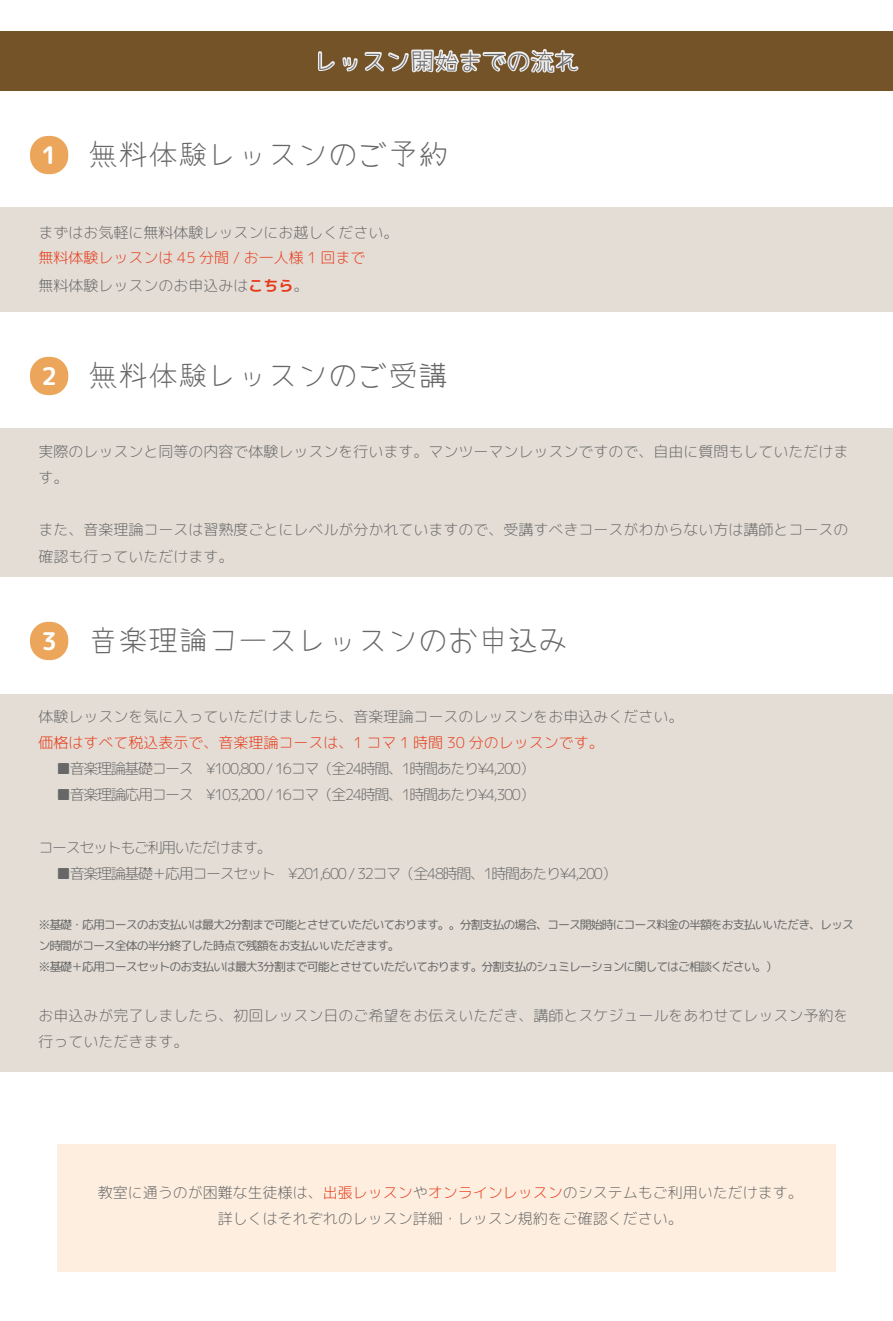
<style>
.page{position:relative;width:893px;height:1321px;background:#fff}
.page>*{position:absolute;margin:0;border:0;box-sizing:border-box;transform-origin:0 0}
.t1{font:30px "Yomogi Font";color:#676767}
.t2{font:24px "Yomogi Font";color:#676767}
.t3{font:15px/26.2px "rounded mgenplus 1 p light";color:#676767}
.t4{font:15px "rounded mgenplus 1 p light";letter-spacing:-.09em;color:#676767}
.t5{font:15px/27px "rounded mgenplus 1 p light";color:#e73817}
.t6{font:12px/21px "rounded mgenplus 1 p regular";letter-spacing:-.09em;color:#676767}
.s1{font-family:"rounded mgenplus 1 p bold";font-size:24.3px;color:#fff}
.s2{color:#676767}
.s3{font-family:"rounded mgenplus 1 p bold"}
.s4{color:#e73817}
</style>
<div class="page">
<div style="left:0;top:31px;width:893px;height:60px;background:#755329"></div>
<svg style="left:316px;top:49px;width:262px;height:159px"></svg>
<div style="left:0;top:208px;width:893px;height:104px;background:#e3ddd5"></div>
<div style="left:0;top:429px;width:893px;height:148px;background:#e3ddd5"></div>
<div style="left:0;top:694px;width:893px;height:378px;background:#e3ddd5"></div>
<div style="left:57px;top:1144px;width:778px;height:127px;background:#fdeedf"></div>
<div style="left:30px;top:136px;width:38px;height:38px;background:#eba65c;border-radius:18px"></div>
<div style="left:30px;top:357px;width:38px;height:38px;background:#eba65c;border-radius:18px"></div>
<div style="left:30px;top:622px;width:38px;height:38px;background:#eba65c;border-radius:18px"></div>
<h2 class="t2" style="left:314px;top:49px;width:265px">レッスン開始までの流れ</h2>
<h1 class="t1" style="left:41px;top:139px;width:408px"><span class="s1">1</span> 無料体験レッスンのご予約</h1>
<p class="t3" style="left:38px;top:219px;width:361px">まずはお気軽に無料体験レッスンにお越しください。</p>
<p class="t5" style="left:38px;top:244px;width:328px">無料体験レッスンは 45 分間 / お一人様 1 回まで<span class="s2">無料体験レッスンのお申込みは</span><span class="s3">こちら</span><span class="s2">。</span></p>
<h1 class="t1" style="left:41px;top:360px;width:408px"><span class="s1">2</span> 無料体験レッスンのご受講</h1>
<p class="t3" style="left:38px;top:438px;width:812px">実際のレッスンと同等の内容で体験レッスンを行います。マンツーマンレッスンですので、自由に質問もしていただけます。</p>
<p class="t3" style="left:38px;top:517px;width:812px">また、音楽理論コースは習熟度ごとにレベルが分かれていますので、受講すべきコースがわからない方は講師とコースの確認も行っていただけます。</p>
<h1 class="t1" style="left:41px;top:625px;width:528px"><span class="s1">3</span> 音楽理論コースレッスンのお申込み</h1>
<p class="t3" style="left:38px;top:703px;width:646px">体験レッスンを気に入っていただけましたら、音楽理論コースのレッスンをお申込みください。</p>
<p class="t5" style="left:38px;top:729px;width:567px">価格はすべて税込表示で、音楽理論コースは、1 コマ 1 時間 30 分のレッスンです。</p>
<p class="t4" style="left:56px;top:758px;width:480px">■音楽理論基礎コース　¥100,800 / 16コマ（全24時間、1時間あたり¥4,200）</p>
<p class="t4" style="left:56px;top:784px;width:480px">■音楽理論応用コース　¥103,200 / 16コマ（全24時間、1時間あたり¥4,300）</p>
<p class="t4" style="left:38px;top:837px;width:235px">コースセットもご利用いただけます。</p>
<p class="t4" style="left:56px;top:863px;width:562px">■音楽理論基礎＋応用コースセット　¥201,600 / 32コマ（全48時間、1時間あたり¥4,200）</p>
<p class="t6" style="left:38px;top:914px;width:817px">※基礎・応用コースのお支払いは最大2分割まで可能とさせていただいております。。分割支払の場合、コース開始時にコース料金の半額をお支払いいただき、レッスン時間がコース全体の半分終了した時点で残額をお支払いいただきます。<br>※基礎＋応用コースセットのお支払いは最大3分割まで可能とさせていただいております。分割支払のシュミレーションに関してはご相談ください。）</p>
<p class="t3" style="left:38px;top:1002px;width:812px">お申込みが完了しましたら、初回レッスン日のご希望をお伝えいただき、講師とスケジュールをあわせてレッスン予約を行っていただきます。</p>
<p class="t3" style="left:98px;top:1179px;width:707px;text-align:center">教室に通うのが困難な生徒様は、<span class="s4">出張レッスン</span>や<span class="s4">オンラインレッスン</span>のシステムもご利用いただけます。詳しくはそれぞれのレッスン詳細・レッスン規約をご確認ください。</p>
</div>
